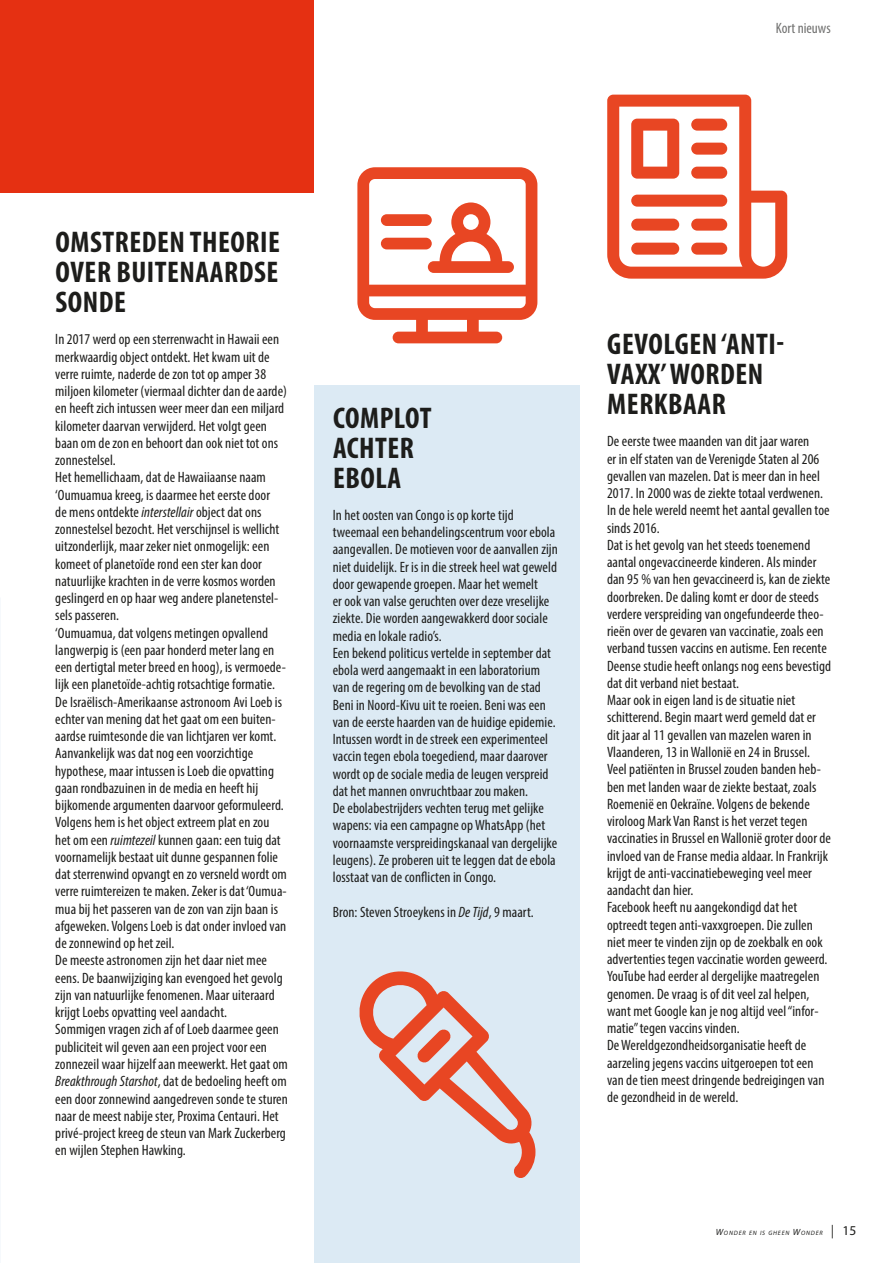
<style>
.page{position:relative;width:893px;height:1263px;background:#fff}
.page>*{position:absolute;margin:0;border:0;box-sizing:border-box;transform-origin:0 0}
.t1{font:700 condensed 30px/30px "Myriad Pro";letter-spacing:.02em;color:#1d1d1b}
.t2{font:condensed 15px/17.2px "Myriad Pro";letter-spacing:.005em;color:#1d1d1b}
.t3{font:condensed 15px "Myriad Pro";color:#70706f}
.t4{font:italic 6.3px "Myriad Pro";letter-spacing:.13em;color:#1d1d1b}
.s1{font-style:italic}
.s2{font-size:9px}
.s3{font-size:13.5px}
.s4{font-style:normal;font-size:13.5px}
</style>
<div class="page">
<div style="left:314px;top:386px;width:265px;height:877px;background:#dceaf4"></div>
<div style="left:0;top:0;width:313px;height:192px;background:#e53012"></div>
<svg style="left:357px;top:167px;width:180px;height:176px"></svg>
<div style="left:381px;top:214px;width:51px;height:12px;background:#e84623;border-radius:6px"></div>
<div style="left:381px;top:238px;width:51px;height:11px;background:#e84623;border-radius:6px"></div>
<svg style="left:359px;top:971px;width:176px;height:207px"></svg>
<svg style="left:607px;top:95px;width:180px;height:184px"></svg>
<div style="left:631px;top:195px;width:96px;height:12px;background:#e84623;border-radius:6px"></div>
<div style="left:631px;top:219px;width:48px;height:12px;background:#e84623;border-radius:6px"></div>
<div style="left:631px;top:243px;width:48px;height:12px;background:#e84623;border-radius:6px"></div>
<div style="left:691px;top:219px;width:36px;height:12px;background:#e84623;border-radius:6px"></div>
<div style="left:691px;top:243px;width:36px;height:12px;background:#e84623;border-radius:6px"></div>
<div style="left:691px;top:119px;width:36px;height:12px;background:#e84623;border-radius:6px"></div>
<div style="left:691px;top:143px;width:36px;height:12px;background:#e84623;border-radius:6px"></div>
<div style="left:691px;top:167px;width:36px;height:12px;background:#e84623;border-radius:6px"></div>
<p class="t3" style="left:776px;top:19px;width:56px">Kort nieuws</p>
<h1 class="t1" style="left:56px;top:226px;width:223px">OMSTREDEN THEORIE<br>OVER BUITENAARDSE<br>SONDE</h1>
<p class="t2" style="left:55px;top:331px;width:234px">In 2017 werd op een sterrenwacht in Hawaii een merkwaardig object ontdekt. Het kwam uit de verre ruimte, naderde de zon tot op amper 38 miljoen kilometer (viermaal dichter dan de aarde) en heeft zich intussen weer meer dan een miljard kilometer daarvan verwijderd. Het volgt geen baan om de zon en behoort dan ook niet tot ons zonnestelsel.<br>Het hemellichaam, dat de Hawaiiaanse naam ‘Oumuamua kreeg, is daarmee het eerste door<br>de mens ontdekte <span class="s1">interstellair</span> object dat ons zonnestelsel bezocht. Het verschijnsel is wellicht uitzonderlijk, maar zeker niet onmogelijk: een komeet of planetoïde rond een ster kan door natuurlijke krachten in de verre kosmos worden geslingerd en op haar weg andere planetenstel&shy;sels passeren.<br>‘Oumuamua, dat volgens metingen opvallend langwerpig is (een paar honderd meter lang en een dertigtal meter breed en hoog), is vermoede&shy;lijk een planetoïde-achtig rotsachtige formatie.<br>De Israëlisch-Amerikaanse astronoom Avi Loeb is echter van mening dat het gaat om een buiten&shy;aardse ruimtesonde die van lichtjaren ver komt.<br>Aanvankelijk was dat nog een voorzichtige hypothese, maar intussen is Loeb die opvatting gaan rondbazuinen in de media en heeft hij bijkomende argumenten daarvoor geformuleerd.<br>Volgens hem is het object extreem plat en zou het om een <span class="s1">ruimtezeil</span> kunnen gaan: een tuig dat voornamelijk bestaat uit dunne gespannen folie dat sterrenwind opvangt en zo versneld wordt om verre ruimtereizen te maken. Zeker is dat ‘Oumua&shy;mua bij het passeren van de zon van zijn baan is afgeweken. Volgens Loeb is dat onder invloed van de zonnewind op het zeil.<br>De meeste astronomen zijn het daar niet mee eens. De baanwijziging kan evengoed het gevolg zijn van natuurlijke fenomenen. Maar uiteraard krijgt Loebs opvatting veel aandacht.<br>Sommigen vragen zich af of Loeb daarmee geen publiciteit wil geven aan een project voor een zonnezeil waar hijzelf aan meewerkt. Het gaat om <span class="s1">Breakthrough Starshot</span>, dat de bedoeling heeft om een door zonnewind aangedreven sonde te sturen naar de meest nabije ster, Proxima Centauri. Het privé-project kreeg de steun van Mark Zuckerberg en wijlen Stephen Hawking.</p>
<h1 class="t1" style="left:333px;top:402px;width:100px">COMPLOT<br>ACHTER<br>EBOLA</h1>
<p class="t2" style="left:333px;top:506px;width:227px">In het oosten van Congo is op korte tijd tweemaal een behandelingscentrum voor ebola aangevallen. De motieven voor de aanvallen zijn niet duidelijk. Er is in die streek heel wat geweld door gewapende groepen. Maar het wemelt<br>er ook van valse geruchten over deze vreselijke ziekte. Die worden aangewakkerd door sociale media en lokale radio’s.<br>Een bekend politicus vertelde in september dat ebola werd aangemaakt in een laboratorium van de regering om de bevolking van de stad Beni in Noord-Kivu uit te roeien. Beni was een van de eerste haarden van de huidige epidemie.<br>Intussen wordt in de streek een experimenteel vaccin tegen ebola toegediend, maar daarover wordt op de sociale media de leugen verspreid dat het mannen onvruchtbaar zou maken.<br>De ebolabestrijders vechten terug met gelijke wapens: via een campagne op WhatsApp (het voornaamste verspreidingskanaal van dergelijke leugens). Ze proberen uit te leggen dat de ebola losstaat van de conflicten in Congo.</p>
<p class="t2" style="left:333px;top:903px;width:202px">Bron: Steven Stroeykens in <span class="s1">De Tijd</span>, 9 maart.</p>
<h1 class="t1" style="left:607px;top:329px;width:179px">GEVOLGEN ‘ANTI-<br>VAXX’ WORDEN<br>MERKBAAR</h1>
<p class="t2" style="left:607px;top:433px;width:226px">De eerste twee maanden van dit jaar waren<br>er in elf staten van de Verenigde Staten al 206 gevallen van mazelen. Dat is meer dan in heel 2017. In 2000 was de ziekte totaal verdwenen.<br>In de hele wereld neemt het aantal gevallen toe sinds 2016.<br>Dat is het gevolg van het steeds toenemend aantal ongevaccineerde kinderen. Als minder dan 95 % van hen gevaccineerd is, kan de ziekte doorbreken. De daling komt er door de steeds verdere verspreiding van ongefundeerde theo&shy;rieën over de gevaren van vaccinatie, zoals een verband tussen vaccins en autisme. Een recente Deense studie heeft onlangs nog eens bevestigd dat dit verband niet bestaat.<br>Maar ook in eigen land is de situatie niet schitterend. Begin maart werd gemeld dat er dit jaar al 11 gevallen van mazelen waren in Vlaanderen, 13 in Wallonië en 24 in Brussel.<br>Veel patiënten in Brussel zouden banden heb&shy;ben met landen waar de ziekte bestaat, zoals Roemenië en Oekraïne. Volgens de bekende viroloog Mark Van Ranst is het verzet tegen vaccinaties in Brussel en Wallonië groter door de invloed van de Franse media aldaar. In Frankrijk krijgt de anti-vaccinatiebeweging veel meer aandacht dan hier.<br>Facebook heeft nu aangekondigd dat het optreedt tegen anti-vaxxgroepen. Die zullen niet meer te vinden zijn op de zoekbalk en ook advertenties tegen vaccinatie worden geweerd.<br>YouTube had eerder al dergelijke maatregelen genomen. De vraag is of dit veel zal helpen, want met Google kan je nog altijd veel “infor&shy;matie” tegen vaccins vinden.<br>De Wereldgezondheidsorganisatie heeft de aarzeling jegens vaccins uitgeroepen tot een van de tien meest dringende bedreigingen van de gezondheid in de wereld.</p>
<p class="t4" style="left:716px;top:1229px;width:142px"><span class="s2">W</span>ONDER EN IS GHEEN <span class="s2">W</span>ONDER <span class="s3">|</span> <span class="s4">15</span></p>
</div>
